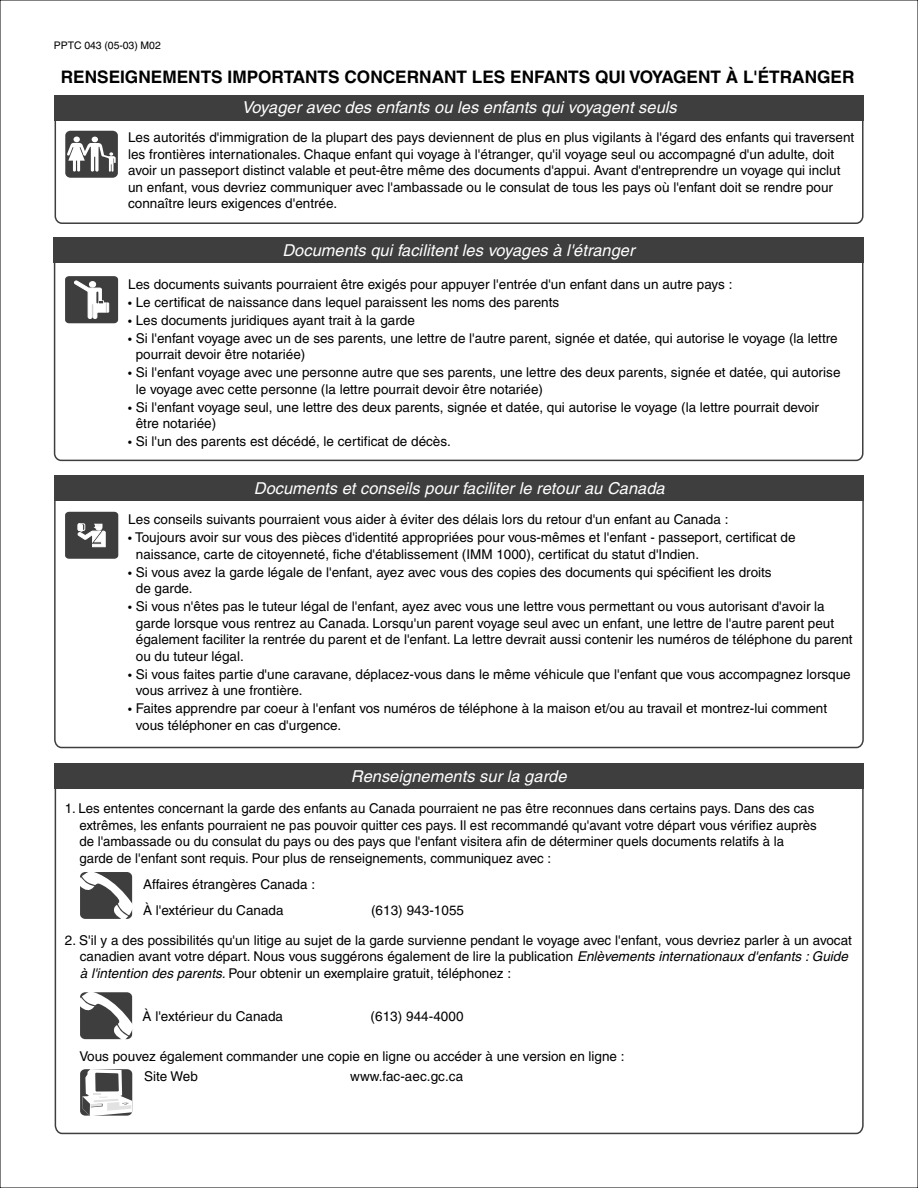
<style>
.page{position:relative;width:918px;height:1188px;background:#fff}
.page>*{position:absolute;margin:0;border:0;box-sizing:border-box;transform-origin:0 0}
.t1{font:700 17.25px "Helvetica";color:#000}
.t2{font:italic 16.35px "Helvetica";letter-spacing:.005em;color:#fff}
.t3{font:13.5px/16.5px "Helvetica";color:#000}
.t4{font:10.5px "Helvetica";letter-spacing:-.005em;color:#000}
.s1{font-size:10.5px}
.s2{font-style:italic}
</style>
<div class="page">
<div style="left:55px;top:101px;width:809px;height:123px;border:2px solid #3e3e3e;border-radius:7px"></div>
<div style="left:54px;top:95px;width:810px;height:25px;background:#3e3e3e"></div>
<div style="left:54px;top:238px;width:810px;height:25px;background:#3e3e3e"></div>
<div style="left:54px;top:475px;width:810px;height:25px;background:#3e3e3e"></div>
<div style="left:54px;top:764px;width:810px;height:25px;background:#3e3e3e"></div>
<svg style="left:54px;top:789px;width:810px;height:346px"></svg>
<svg style="left:54px;top:500px;width:810px;height:249px"></svg>
<div style="left:54px;top:251px;width:810px;height:210px;border:2px solid #3e3e3e;border-radius:7px"></div>
<div style="left:65px;top:131px;width:53px;height:47px;background:#3e3e3e;border-radius:5px"></div>
<svg style="left:67px;top:137px;width:49px;height:35px"></svg>
<svg style="left:65px;top:276px;width:53px;height:47px"></svg>
<svg style="left:65px;top:512px;width:53px;height:47px;background:#5c5c5c"></svg>
<svg style="left:78px;top:871px;width:56px;height:49px"></svg>
<svg style="left:78px;top:991px;width:56px;height:50px"></svg>
<div style="left:80px;top:1069px;width:52px;height:47px;background:#3e3e3e;border-radius:5px"></div>
<svg style="left:82px;top:1069px;width:50px;height:47px"></svg>
<p class="t4" style="left:54px;top:42px;width:108px">PPTC 043 (05-03) M02</p>
<p class="t1" style="left:61px;top:71px;width:795px">RENSEIGNEMENTS IMPORTANTS CONCERNANT LES ENFANTS QUI VOYAGENT À L'ÉTRANGER</p>
<p class="t2" style="left:242px;top:98px;width:436px">Voyager avec des enfants ou les enfants qui voyagent seuls</p>
<p class="t3" style="left:128px;top:131px;width:728px">Les autorités d'immigration de la plupart des pays deviennent de plus en plus vigilants à l'égard des enfants qui traversent les frontières internationales. Chaque enfant qui voyage à l'étranger, qu'il voyage seul ou accompagné d'un adulte, doit avoir un passeport distinct valable et peut-être même des documents d'appui. Avant d'entreprendre un voyage qui inclut un enfant, vous devriez communiquer avec l'ambassade ou le consulat de tous les pays où l'enfant doit se rendre pour connaître leurs exigences d'entrée.</p>
<p class="t2" style="left:282px;top:241px;width:354px">Documents qui facilitent les voyages à l'étranger</p>
<p class="t3" style="left:128px;top:277px;width:606px">Les documents suivants pourraient être exigés pour appuyer l'entrée d'un enfant dans un autre pays :</p>
<p class="t3" style="left:128px;top:295px;width:433px"><span class="s1">•</span> Le certificat de naissance dans lequel paraissent les noms des parents</p>
<p class="t3" style="left:128px;top:313px;width:288px"><span class="s1">•</span> Les documents juridiques ayant trait à la garde</p>
<p class="t3" style="left:136px;top:331px;width:704px;text-indent:-8px"><span class="s1">•</span> Si l'enfant voyage avec un de ses parents, une lettre de l'autre parent, signée et datée, qui autorise le voyage (la lettre pourrait devoir être notariée)</p>
<p class="t3" style="left:136px;top:365px;width:706px;text-indent:-8px"><span class="s1">•</span> Si l'enfant voyage avec une personne autre que ses parents, une lettre des deux parents, signée et datée, qui autorise le voyage avec cette personne (la lettre pourrait devoir être notariée)</p>
<p class="t3" style="left:136px;top:400px;width:685px;text-indent:-8px"><span class="s1">•</span> Si l'enfant voyage seul, une lettre des deux parents, signée et datée, qui autorise le voyage (la lettre pourrait devoir être notariée)</p>
<p class="t3" style="left:128px;top:434px;width:324px"><span class="s1">•</span> Si l'un des parents est décédé, le certificat de décès.</p>
<p class="t2" style="left:254px;top:479px;width:412px">Documents et conseils pour faciliter le retour au Canada</p>
<p class="t3" style="left:128px;top:513px;width:602px">Les conseils suivants pourraient vous aider à éviter des délais lors du retour d'un enfant au Canada :</p>
<p class="t3" style="left:136px;top:531px;width:661px;text-indent:-8px"><span class="s1">•</span> Toujours avoir sur vous des pièces d'identité appropriées pour vous-mêmes et l'enfant - passeport, certificat de naissance, carte de citoyenneté, fiche d'établissement (IMM 1000), certificat du statut d'Indien.</p>
<p class="t3" style="left:136px;top:565px;width:637px;text-indent:-8px"><span class="s1">•</span> Si vous avez la garde légale de l'enfant, ayez avec vous des copies des documents qui spécifient les droits de garde.</p>
<p class="t3" style="left:136px;top:600px;width:718px;text-indent:-8px"><span class="s1">•</span> Si vous n'êtes pas le tuteur légal de l'enfant, ayez avec vous une lettre vous permettant ou vous autorisant d'avoir la garde lorsque vous rentrez au Canada. Lorsqu'un parent voyage seul avec un enfant, une lettre de l'autre parent peut également faciliter la rentrée du parent et de l'enfant. La lettre devrait aussi contenir les numéros de téléphone du parent ou du tuteur légal.</p>
<p class="t3" style="left:136px;top:667px;width:717px;text-indent:-8px"><span class="s1">•</span> Si vous faites partie d'une caravane, déplacez-vous dans le même véhicule que l'enfant que vous accompagnez lorsque vous arrivez à une frontière.</p>
<p class="t3" style="left:136px;top:702px;width:693px;text-indent:-8px"><span class="s1">•</span> Faites apprendre par coeur à l'enfant vos numéros de téléphone à la maison et/ou au travail et montrez-lui comment vous téléphoner en cas d'urgence.</p>
<p class="t2" style="left:351px;top:767px;width:217px">Renseignements sur la garde</p>
<p class="t3" style="left:79px;top:802px;width:739px;text-indent:-15px">1. Les ententes concernant la garde des enfants au Canada pourraient ne pas être reconnues dans certains pays. Dans des cas extrêmes, les enfants pourraient ne pas pouvoir quitter ces pays. Il est recommandé qu'avant votre départ vous vérifiez auprès de l'ambassade ou du consulat du pays ou des pays que l'enfant visitera afin de déterminer quels documents relatifs à la garde de l'enfant sont requis. Pour plus de renseignements, communiquez avec :</p>
<p class="t3" style="left:143px;top:873px;width:174px;line-height:25.5px">Affaires étrangères Canada :<br>À l'extérieur du Canada</p>
<p class="t3" style="left:371px;top:903px;width:95px">(613) 943-1055</p>
<p class="t3" style="left:80px;top:933px;width:774px;text-indent:-15px">2. S'il y a des possibilités qu'un litige au sujet de la garde survienne pendant le voyage avec l'enfant, vous devriez parler à un avocat canadien avant votre départ. Nous vous suggérons également de lire la publication <span class="s2">Enlèvements internationaux d'enfants : Guide à l'intention des parents.</span> Pour obtenir un exemplaire gratuit, téléphonez :</p>
<p class="t3" style="left:143px;top:1009px;width:142px">À l'extérieur du Canada</p>
<p class="t3" style="left:371px;top:1009px;width:95px">(613) 944-4000</p>
<p class="t3" style="left:144px;top:1048px;width:482px;line-height:20px;text-indent:-65px">Vous pouvez également commander une copie en ligne ou accéder à une version en ligne :<br>Site Web</p>
<p class="t3" style="left:350px;top:1070px;width:114px">www.fac-aec.gc.ca</p>
</div>
